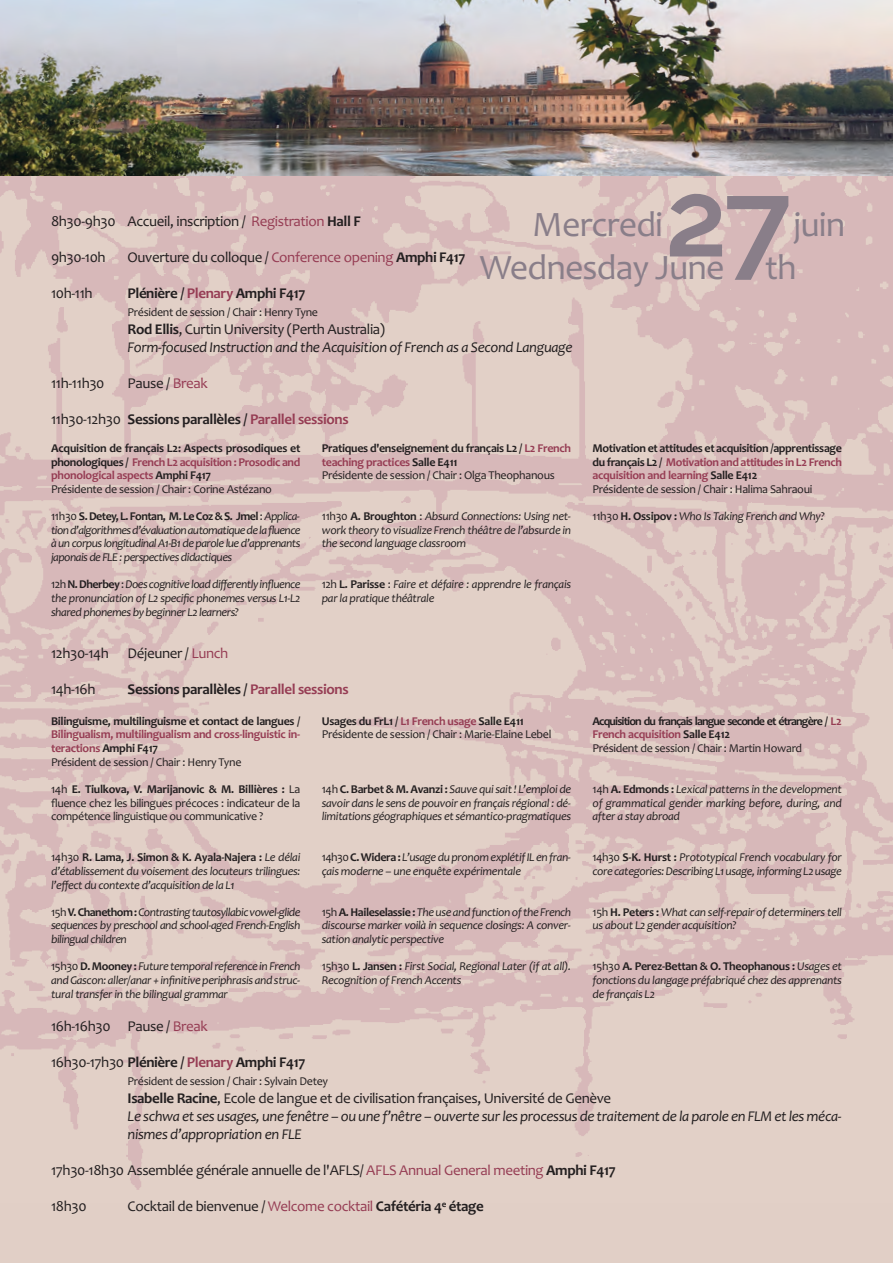
<style>
.page{position:relative;width:893px;height:1263px;background:#e1cfc6}
.page>*{position:absolute;margin:0;border:0;box-sizing:border-box;transform-origin:0 0}
.t1{font:700 177.15px "Larke Sans";color:#897e89}
.t2{font:36px "Candara";letter-spacing:-.025em;color:#897e89}
.t3{font:15px "Candara";letter-spacing:-.025em;color:#231f20}
.t4{font:italic 15px/18px "Candara";letter-spacing:-.025em;color:#231f20}
.t5{font:700 15px "Candara";letter-spacing:-.025em;color:#231f20}
.t6{font:italic 12px/13.6px "Candara";letter-spacing:-.025em;color:#231f20;text-align:justify}
.t7{font:700 12px/13.6px "Candara";letter-spacing:-.025em;color:#231f20}
.t8{font:12px/13.6px "Candara";letter-spacing:-.025em;color:#231f20;text-align:justify}
.t9{font:700 12px/13.6px "Candara";letter-spacing:-.07em;color:#231f20}
.t10{font:700 12px/13.6px "Candara";letter-spacing:-.025em;color:#963d54}
.s1{color:#963d54}
.s2{font-weight:700}
.s3{font-weight:700;font-style:normal}
.s4{font-style:normal}
.s5{font-weight:400}
.s6{color:#231f20}
.s7{font-weight:400;color:#231f20}
.s8{font-weight:700;color:#963d54}
</style>
<div class="page">
<img style="left:0;top:175px;width:893px;height:1015px">
<img style="left:0;top:0;width:893px;height:175px">
<h1 class="t1" style="left:665px;top:27px;width:128px">27</h1>
<h2 class="t2" style="left:532px;top:202px;width:132px">Mercredi</h2>
<h2 class="t2" style="left:793px;top:202px;width:53px">juin</h2>
<p class="t3" style="left:51px;top:212px;width:311px">8h30-9h30 Accueil, inscription / <span class="s1">Registration</span> <span class="s2">Hall F</span></p>
<p class="t3" style="left:51px;top:248px;width:56px">9h30-10h</p>
<p class="t3" style="left:128px;top:248px;width:339px">Ouverture du colloque / <span class="s1">Conference opening</span> <span class="s2">Amphi F417</span></p>
<p class="t3" style="left:51px;top:284px;width:43px">10h-11h</p>
<p class="t5" style="left:128px;top:284px;width:179px">Plénière / <span class="s1">Plenary</span> Amphi F417</p>
<p class="t8" style="left:128px;top:305px;width:192px">Président de session / Chair : Henry Tyne</p>
<p class="t4" style="left:128px;top:319px;width:447px"><span class="s3">Rod Ellis</span><span class="s4">, Curtin University (Perth Australia)<br></span>Form-focused Instruction and the Acquisition of French as a Second Language</p>
<p class="t3" style="left:51px;top:374px;width:55px">11h-11h30</p>
<p class="t3" style="left:128px;top:374px;width:82px">Pause / <span class="s1">Break</span></p>
<p class="t5" style="left:51px;top:410px;width:299px"><span class="s5">11h30-12h30</span> Sessions parallèles / <span class="s1">Parallel sessions</span></p>
<h2 class="t2" style="left:480px;top:245px;width:318px">Wednesday June th</h2>
<p class="t7" style="left:51px;top:441px;width:251px">Acquisition de français L2: Aspects prosodiques et phonologiques / <span class="s1">French L2 acquisition : Prosodic and phonological aspects</span> Amphi F417<br><span class="s5">Présidente de session / Chair : Corine Astézano</span></p>
<p class="t6" style="left:51px;top:509px;width:251px"><span class="s4">11h30</span> <span class="s3">S. Detey, L. Fontan, M. Le Coz &amp; S. Jmel</span> <span class="s4">:</span> Applica&shy;tion d’algorithmes d’évaluation automatique de la fluence à un corpus longitudinal A1-B1 de parole lue d’apprenants japonais de FLE : perspectives didactiques</p>
<p class="t6" style="left:51px;top:577px;width:251px"><span class="s4">12h</span> <span class="s3">N. Dherbey</span><span class="s4">:</span> Does cognitive load differently influence the pronunciation of L2 specific phonemes versus L1-L2 shared phonemes by beginner L2 learners?</p>
<p class="t7" style="left:322px;top:441px;width:251px">Pratiques d'enseignement du français L2 / <span class="s1">L2 French teaching practices</span> Salle E411<br><span class="s5">Présidente de session / Chair : Olga Theophanous</span></p>
<p class="t6" style="left:322px;top:509px;width:251px"><span class="s4">11h30</span> <span class="s3">A. Broughton</span> <span class="s4">:</span> Absurd Connections: Using net&shy;work theory to visualize French théâtre de l’absurde in the second language classroom</p>
<p class="t6" style="left:322px;top:577px;width:251px"><span class="s4">12h</span> <span class="s3">L. Parisse</span> <span class="s4">:</span> Faire et défaire : apprendre le français par la pratique théâtrale</p>
<p class="t3" style="left:51px;top:644px;width:179px">12h30-14h Déjeuner / <span class="s1">Lunch</span></p>
<p class="t3" style="left:51px;top:680px;width:46px">14h-16h</p>
<p class="t5" style="left:128px;top:680px;width:223px">Sessions parallèles / <span class="s1">Parallel sessions</span></p>
<p class="t7" style="left:51px;top:714px;width:251px">Bilinguisme, multilinguisme et contact de langues /</p>
<p class="t10" style="left:51px;top:727px;width:251px">Bilingualism, multilingualism and cross-linguistic in&shy;teractions <span class="s6">Amphi F417<br></span><span class="s7">Président de session / Chair : Henry Tyne</span></p>
<p class="t8" style="left:51px;top:782px;width:251px">14h <span class="s2">E. Tiulkova, V. Marijanovic &amp; M. Billières :</span> La fluence chez les bilingues précoces : indicateur de la compétence linguistique ou communicative ?</p>
<p class="t6" style="left:51px;top:850px;width:251px"><span class="s4">14h30</span> <span class="s3">R. Lama, J. Simon &amp; K. Ayala-Najera :</span> Le délai d’établissement du voisement des locuteurs trilingues: l’effect du contexte d’acquisition de la L1</p>
<p class="t6" style="left:51px;top:905px;width:251px"><span class="s4">15h</span> <span class="s3">V. Chanethom :</span>Contrasting tautosyllabic vowel-glide sequences by preschool and school-aged French-English bilingual children</p>
<p class="t6" style="left:51px;top:959px;width:251px"><span class="s4">15h30</span> <span class="s3">D. Mooney :</span> Future temporal reference in French and Gascon: aller/anar + infinitive periphrasis and struc&shy;tural transfer in the bilingual grammar</p>
<p class="t8" style="left:322px;top:714px;width:231px"><span class="s2">Usages du FrL1 /</span> <span class="s8">L1 French usage</span> <span class="s2">Salle E411<br></span>Présidente de session / Chair : Marie-Elaine Lebel</p>
<p class="t6" style="left:322px;top:782px;width:251px"><span class="s4">14h</span> <span class="s3">C. Barbet &amp; M. Avanzi :</span> Sauve qui sait ! L’emploi de savoir dans le sens de pouvoir en français régional : dé&shy;limitations géographiques et sémantico-pragmatiques</p>
<p class="t6" style="left:322px;top:850px;width:251px"><span class="s4">14h30</span> <span class="s3">C. Widera :</span> L’usage du pronom explétif IL en fran&shy;çais moderne – une enquête expérimentale</p>
<p class="t6" style="left:322px;top:905px;width:251px"><span class="s4">15h</span> <span class="s3">A. Haileselassie :</span> The use and function of the French discourse marker voilà in sequence closings: A conver&shy;sation analytic perspective</p>
<p class="t6" style="left:322px;top:959px;width:251px"><span class="s4">15h30</span> <span class="s3">L. Jansen :</span> First Social, Regional Later (if at all).<br>Recognition of French Accents</p>
<p class="t7" style="left:592px;top:441px;width:251px">Motivation et attitudes et acquisition /apprentissage du français L2 / <span class="s1">Motivation and attitudes in L2 French acquisition and learning</span> Salle E412<br><span class="s5">Présidente de session / Chair : Halima Sahraoui</span></p>
<p class="t6" style="left:592px;top:509px;width:234px"><span class="s4">11h30</span> <span class="s3">H. Ossipov :</span> Who Is Taking French and Why?</p>
<p class="t9" style="left:592px;top:714px;width:251px">Acquisition du français langue seconde et étrangère / <span class="s1">L2<br>French acquisition</span> Salle E412<br><span class="s5">Président de session / Chair : Martin Howard</span></p>
<p class="t6" style="left:592px;top:782px;width:251px"><span class="s4">14h</span> <span class="s3">A. Edmonds :</span> Lexical patterns in the development of grammatical gender marking before, during, and after a stay abroad</p>
<p class="t6" style="left:592px;top:850px;width:251px"><span class="s4">14h30</span> <span class="s3">S-K. Hurst :</span> Prototypical French vocabulary for core categories: Describing L1 usage, informing L2 usage</p>
<p class="t6" style="left:592px;top:905px;width:251px"><span class="s4">15h</span> <span class="s3">H. Peters :</span> What can self-repair of determiners tell us about L2 gender acquisition?</p>
<p class="t6" style="left:592px;top:959px;width:251px"><span class="s4">15h30</span> <span class="s3">A. Perez-Bettan &amp; O. Theophanous :</span> Usages et fonctions du langage préfabriqué chez des apprenants de français L2</p>
<p class="t3" style="left:51px;top:1017px;width:158px">16h-16h30 Pause / <span class="s1">Break</span></p>
<p class="t5" style="left:51px;top:1053px;width:256px"><span class="s5">16h30-17h30</span> Plénière / <span class="s1">Plenary</span> Amphi F417</p>
<p class="t8" style="left:128px;top:1074px;width:202px">Président de session / Chair : Sylvain Detey</p>
<p class="t4" style="left:128px;top:1089px;width:715px"><span class="s3">Isabelle Racine</span><span class="s4">, Ecole de langue et de civilisation françaises, Université de Genève<br></span>Le schwa et ses usages, une fenêtre – ou une f’nêtre – ouverte sur les processus de traitement de la parole en FLM et les méca&shy;nismes d’appropriation en FLE</p>
<p class="t3" style="left:51px;top:1161px;width:566px">17h30-18h30 Assemblée générale annuelle de l'AFLS/ <span class="s1">AFLS Annual General meeting</span> <span class="s2">Amphi F417</span></p>
<p class="t3" style="left:51px;top:1197px;width:37px">18h30</p>
<p class="t3" style="left:128px;top:1197px;width:358px">Cocktail de bienvenue / <span class="s1">Welcome cocktail</span> <span class="s2">Cafétéria 4</span><sup>e</sup> <span class="s2">étage</span></p>
</div>
